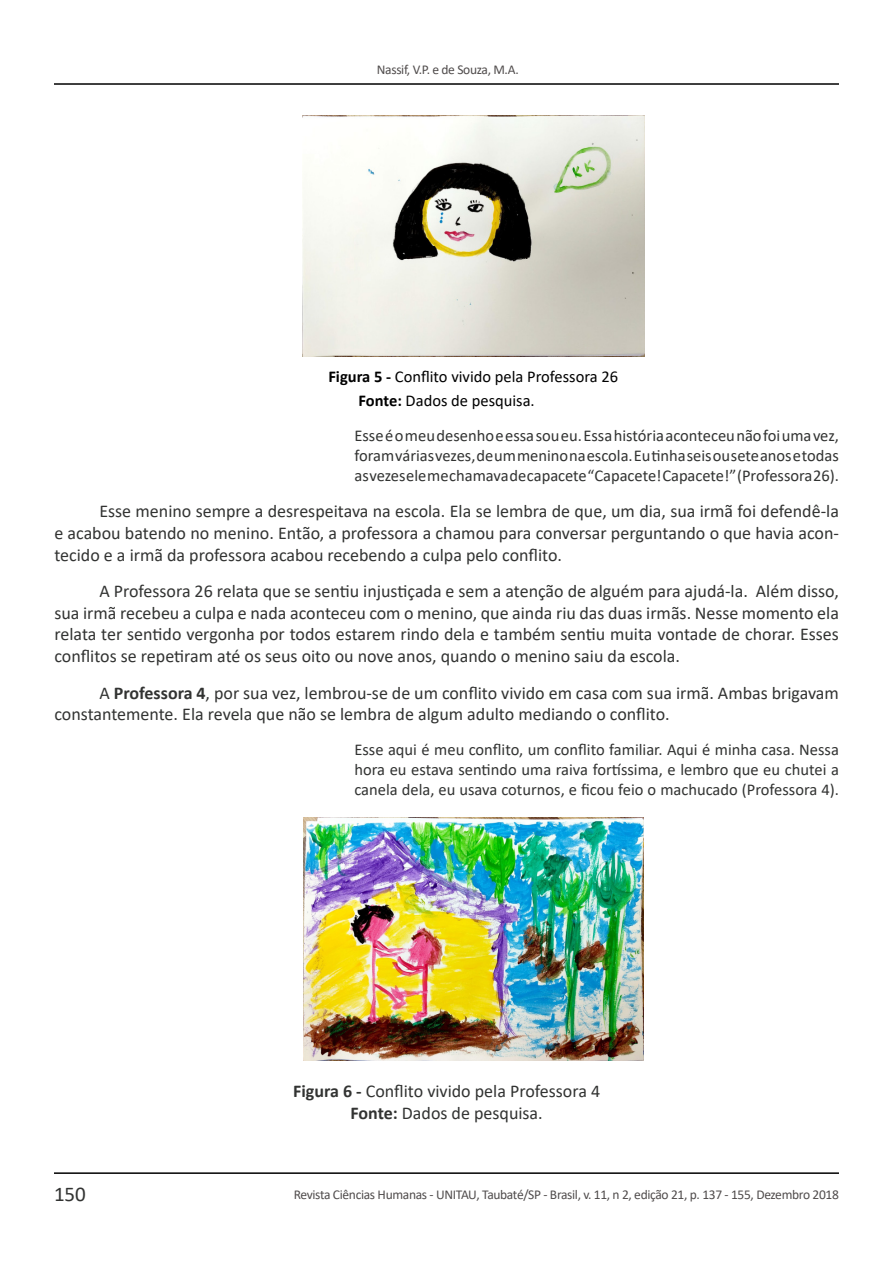
<style>
.page{position:relative;width:893px;height:1263px;background:#fff}
.page>*{position:absolute;margin:0;border:0;box-sizing:border-box;transform-origin:0 0}
.t1{font:21px "Calibri";color:#323332}
.Corpo_Texto{font:18px/21.6px "Calibri";color:#323332;text-align:justify}
.Corpo_Texto_-_Legend{font:18px/21.6px "Calibri";color:#323332;text-align:center}
.Citações{font:16.5px/19.8px "Calibri";color:#323332;text-align:justify}
.t2{font:16.5px/24.8px "Calibri";color:#000}
.t3{font:13.5px "Calibri";letter-spacing:-.025em;color:#504c4c}
.s1{font-weight:700}
</style>
<div class="page">
<hr style="left:54px;top:1172px;width:785px;height:2px;background:#000">
<hr style="left:54px;top:83px;width:785px;height:2px;background:#000">
<img style="left:302px;top:115px;width:342px;height:242px">
<img style="left:303px;top:818px;width:340px;height:243px">
<p class="t3" style="left:377px;top:60px;width:143px">Nassif, V.P. e de Souza, M.A.</p>
<p class="t2" style="left:359px;top:363px;width:261px;text-indent:-30px"><span class="s1">Figura 5 -</span> Conflito vivido pela Professora 26<br><span class="s1">Fonte:</span> Dados de pesquisa.</p>
<p class="Citações" style="left:354px;top:425px;width:486px">Esse é o meu desenho e essa sou eu. Essa história aconteceu não foi uma vez, foram várias vezes, de um menino na escola. Eu tinha seis ou sete anos e todas as vezes ele me chamava de capacete “Capacete! Capacete!” (Professora 26).</p>
<p class="Corpo_Texto" style="left:54px;top:500px;width:786px;text-indent:45px">Esse menino sempre a desrespeitava na escola. Ela se lembra de que, um dia, sua irmã foi defendê-la e acabou batendo no menino. Então, a professora a chamou para conversar perguntando o que havia acon&shy;tecido e a irmã da professora acabou recebendo a culpa pelo conflito.</p>
<p class="Corpo_Texto" style="left:54px;top:580px;width:786px;text-indent:45px">A Professora 26 relata que se sentiu injustiçada e sem a atenção de alguém para ajudá-la. Além disso, sua irmã recebeu a culpa e nada aconteceu com o menino, que ainda riu das duas irmãs. Nesse momento ela relata ter sentido vergonha por todos estarem rindo dela e também sentiu muita vontade de chorar. Esses conflitos se repetiram até os seus oito ou nove anos, quando o menino saiu da escola.</p>
<p class="Corpo_Texto" style="left:54px;top:681px;width:786px;text-indent:45px">A <span class="s1">Professora 4</span>, por sua vez, lembrou-se de um conflito vivido em casa com sua irmã. Ambas brigavam constantemente. Ela revela que não se lembra de algum adulto mediando o conflito.</p>
<p class="Citações" style="left:354px;top:739px;width:486px">Esse aqui é meu conflito, um conflito familiar. Aqui é minha casa. Nessa hora eu estava sentindo uma raiva fortíssima, e lembro que eu chutei a canela dela, eu usava coturnos, e ficou feio o machucado (Professora 4).</p>
<p class="t1" style="left:54px;top:1179px;width:33px">150</p>
<p class="Corpo_Texto_-_Legend" style="left:293px;top:1080px;width:308px"><span class="s1">Figura 6 -</span> Conflito vivido pela Professora 4<br><span class="s1">Fonte:</span> Dados de pesquisa.</p>
<p class="t3" style="left:294px;top:1185px;width:547px">Revista Ciências Humanas - UNITAU, Taubaté/SP - Brasil, v. 11, n 2, edição 21, p. 137 - 155, Dezembro 2018</p>
</div>
